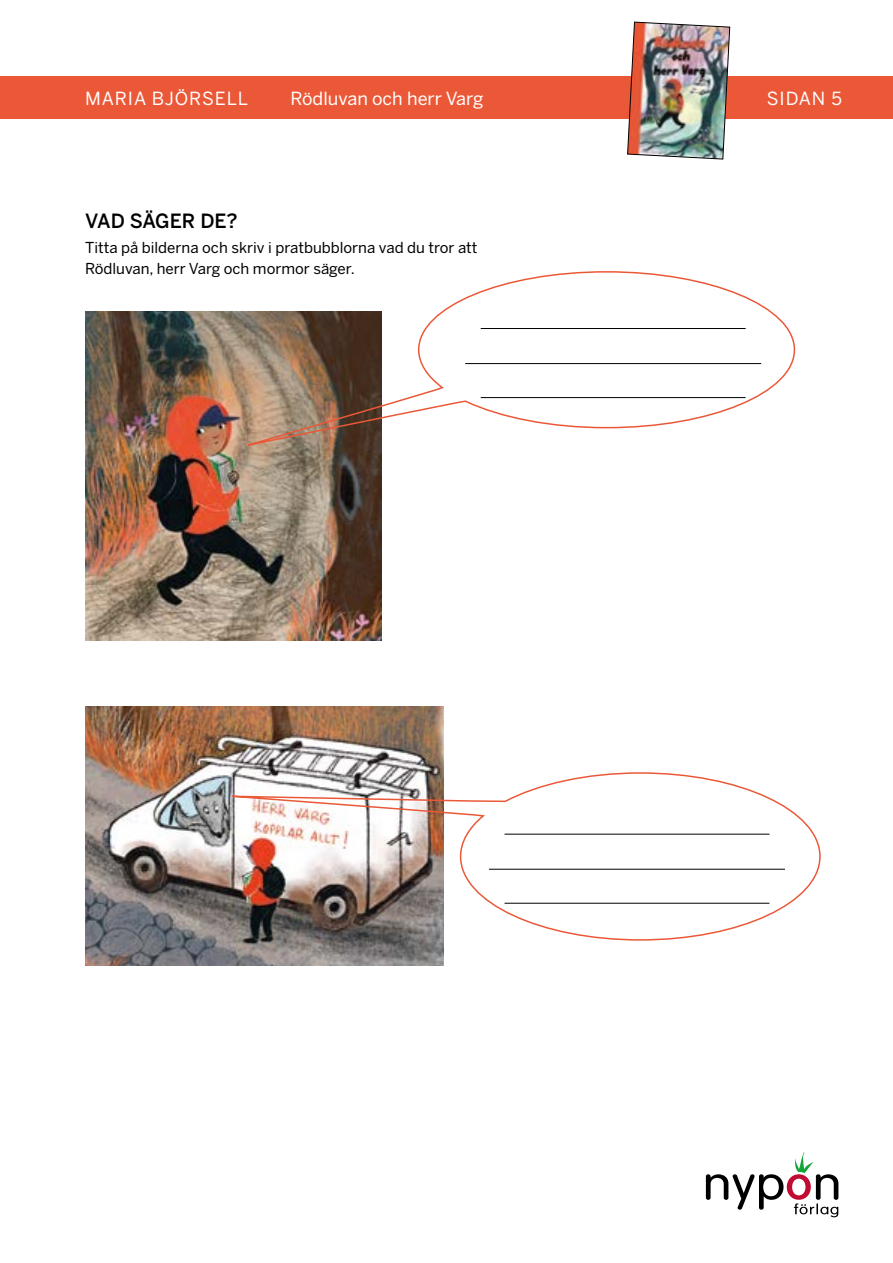
<style>
.page{position:relative;width:893px;height:1263px;background:#fff}
.page>*{position:absolute;margin:0;border:0;box-sizing:border-box;transform-origin:0 0}
.t1{font:500 19.5px "Benton Sans";color:#000}
.t2{font:18px "Benton Sans";letter-spacing:.005em;color:#fff}
.t3{font:18px "Benton Sans";letter-spacing:.05em;color:#fff}
.t4{font:15px/21px "Benton Sans";color:#000}
</style>
<div class="page">
<svg style="left:706px;top:1152px;width:132px;height:65px"></svg>
<div style="left:0;top:77px;width:893px;height:42px;background:#eb5837"></div>
<img style="left:627px;top:21px;width:103px;height:139px">
<img style="left:85px;top:311px;width:296px;height:329px">
<img style="left:85px;top:707px;width:358px;height:258px">
<svg style="left:247px;top:271px;width:549px;height:176px"></svg>
<svg style="left:231px;top:771px;width:590px;height:170px"></svg>
<hr style="left:481px;top:328px;width:265px;height:1px;background:#000">
<hr style="left:465px;top:363px;width:296px;height:1px;background:#000">
<hr style="left:481px;top:397px;width:265px;height:1px;background:#000">
<hr style="left:504px;top:834px;width:265px;height:1px;background:#000">
<hr style="left:489px;top:869px;width:296px;height:1px;background:#000">
<hr style="left:504px;top:903px;width:265px;height:1px;background:#000">
<p class="t3" style="left:85px;top:87px;width:165px">MARIA BJÖRSELL</p>
<p class="t2" style="left:290px;top:87px;width:194px">Rödluvan och herr Varg</p>
<p class="t2" style="left:767px;top:87px;width:77px">SIDAN 5</p>
<h1 class="t1" style="left:85px;top:209px;width:154px">VAD SÄGER DE?</h1>
<p class="t4" style="left:85px;top:237px;width:394px">Titta på bilderna och skriv i pratbubblorna vad du tror att<br>Rödluvan, herr Varg och mormor säger.</p>
</div>
